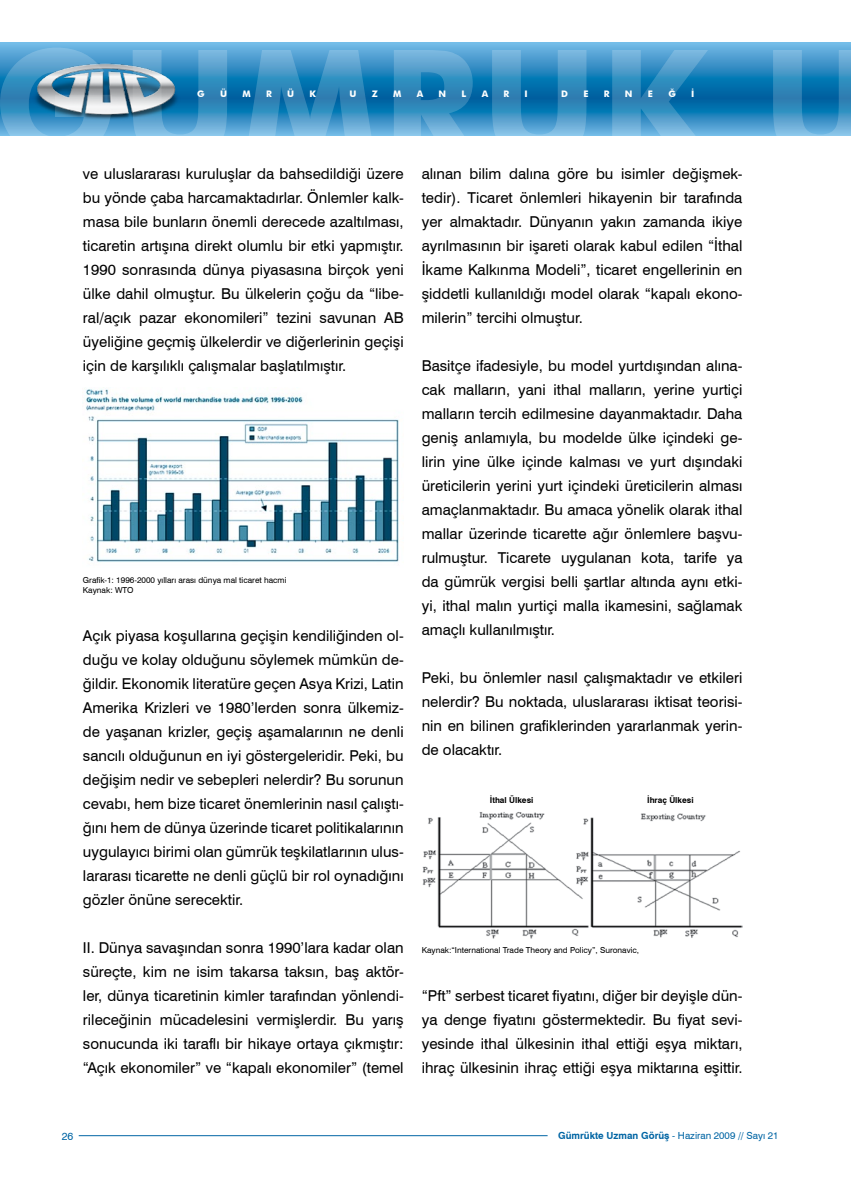
<style>
.page{position:relative;width:851px;height:1191px;background:#fff}
.page>*{position:absolute;margin:0;border:0;box-sizing:border-box;transform-origin:0 0}
.t1{font:15px/24px "Swiss 721 BT";color:#000;text-align:justify}
.t2{font:10.5px "Swiss 721 BT";color:#0065a4}
.t3{font:9.75px "Swiss 721 BT";color:#0065a4}
.t4{font:700 9px "Futura BT";color:#fff}
.t5{font:8.25px/9.9px "Swiss 721 BT";color:#000}
.t6{font:700 8.25px "Swiss 721 BT";color:#000}
.s1{font-weight:700}
</style>
<div class="page">
<hr style="left:79px;top:1135px;width:468px;height:1px;background:#0065a4">
<hr style="left:850px;top:43px;width:1px;height:55px;background:#6cb6e3">
<svg style="left:850px;top:50px;width:1px;height:86px"></svg>
<svg style="left:0;top:42px;width:850px;height:94px;background:#4797c6"></svg>
<img style="left:86px;top:389px;width:313px;height:173px">
<img style="left:422px;top:812px;width:320px;height:127px">
<p class="t4" style="left:197px;top:88px;width:9px">G</p>
<p class="t4" style="left:220px;top:88px;width:9px">Ü</p>
<p class="t4" style="left:242px;top:88px;width:10px">M</p>
<p class="t4" style="left:266px;top:88px;width:7px">R</p>
<p class="t4" style="left:287px;top:88px;width:9px">Ü</p>
<p class="t4" style="left:309px;top:88px;width:8px">K</p>
<p class="t4" style="left:349px;top:88px;width:9px">U</p>
<p class="t4" style="left:371px;top:88px;width:8px">Z</p>
<p class="t4" style="left:393px;top:88px;width:10px">M</p>
<p class="t4" style="left:417px;top:88px;width:8px">A</p>
<p class="t4" style="left:438px;top:88px;width:9px">N</p>
<p class="t4" style="left:461px;top:88px;width:6px">L</p>
<p class="t4" style="left:481px;top:88px;width:8px">A</p>
<p class="t4" style="left:503px;top:88px;width:7px">R</p>
<p class="t4" style="left:524px;top:88px;width:5px">I</p>
<p class="t4" style="left:561px;top:88px;width:8px">D</p>
<p class="t4" style="left:583px;top:88px;width:7px">E</p>
<p class="t4" style="left:603px;top:88px;width:7px">R</p>
<p class="t4" style="left:625px;top:88px;width:9px">N</p>
<p class="t4" style="left:648px;top:88px;width:7px">E</p>
<p class="t4" style="left:668px;top:88px;width:9px">Ğ</p>
<p class="t4" style="left:691px;top:88px;width:5px">İ</p>
<p class="t1" style="left:83px;top:161px;width:322px">ve uluslararası kuruluşlar da bahsedildiği üzere bu yönde çaba harcamaktadırlar. Önlemler kalk&shy;masa bile bunların önemli derecede azaltılması, ticaretin artışına direkt olumlu bir etki yapmıştır.<br>1990 sonrasında dünya piyasasına birçok yeni ülke dahil olmuştur. Bu ülkelerin çoğu da “libe&shy;ral/açık pazar ekonomileri” tezini savunan AB üyeliğine geçmiş ülkelerdir ve diğerlerinin geçişi için de karşılıklı çalışmalar başlatılmıştır.</p>
<p class="t5" style="left:83px;top:575px;width:205px">Grafik-1: 1996-2000 yılları arası dünya mal ticaret hacmi<br>Kaynak: WTO</p>
<p class="t1" style="left:83px;top:623px;width:322px">Açık piyasa koşullarına geçişin kendiliğinden ol&shy;duğu ve kolay olduğunu söylemek mümkün de&shy;ğildir. Ekonomik literatüre geçen Asya Krizi, Latin Amerika Krizleri ve 1980’lerden sonra ülkemiz&shy;de yaşanan krizler, geçiş aşamalarının ne denli sancılı olduğunun en iyi göstergeleridir. Peki, bu değişim nedir ve sebepleri nelerdir? Bu sorunun cevabı, hem bize ticaret önemlerinin nasıl çalıştı&shy;ğını hem de dünya üzerinde ticaret politikalarının uygulayıcı birimi olan gümrük teşkilatlarının ulus&shy;lararası ticarette ne denli güçlü bir rol oynadığını gözler önüne serecektir.</p>
<p class="t1" style="left:83px;top:935px;width:322px">II. Dünya savaşından sonra 1990’lara kadar olan süreçte, kim ne isim takarsa taksın, baş aktör&shy;ler, dünya ticaretinin kimler tarafından yönlendi&shy;rileceğinin mücadelesini vermişlerdir. Bu yarış sonucunda iki taraflı bir hikaye ortaya çıkmıştır: “Açık ekonomiler” ve “kapalı ekonomiler” (temel</p>
<p class="t1" style="left:421px;top:161px;width:322px">alınan bilim dalına göre bu isimler değişmek&shy;tedir). Ticaret önlemleri hikayenin bir tarafında yer almaktadır. Dünyanın yakın zamanda ikiye ayrılmasının bir işareti olarak kabul edilen “İthal İkame Kalkınma Modeli”, ticaret engellerinin en şiddetli kullanıldığı model olarak “kapalı ekono&shy;milerin” tercihi olmuştur.</p>
<p class="t1" style="left:421px;top:353px;width:322px">Basitçe ifadesiyle, bu model yurtdışından alına&shy;cak malların, yani ithal malların, yerine yurtiçi malların tercih edilmesine dayanmaktadır. Daha geniş anlamıyla, bu modelde ülke içindeki ge&shy;lirin yine ülke içinde kalması ve yurt dışındaki üreticilerin yerini yurt içindeki üreticilerin alması amaçlanmaktadır. Bu amaca yönelik olarak ithal mallar üzerinde ticarette ağır önlemlere başvu&shy;rulmuştur. Ticarete uygulanan kota, tarife ya da gümrük vergisi belli şartlar altında aynı etki&shy;yi, ithal malın yurtiçi malla ikamesini, sağlamak amaçlı kullanılmıştır.</p>
<p class="t1" style="left:421px;top:665px;width:322px">Peki, bu önlemler nasıl çalışmaktadır ve etkileri nelerdir? Bu noktada, uluslararası iktisat teorisi&shy;nin en bilinen grafiklerinden yararlanmak yerin&shy;de olacaktır.</p>
<p class="t6" style="left:489px;top:795px;width:45px">İthal Ülkesi</p>
<p class="t6" style="left:647px;top:795px;width:48px">İhraç Ülkesi</p>
<p class="t5" style="left:421px;top:945px;width:219px">Kaynak:“International Trade Theory and Policy”, Suronavic,</p>
<p class="t1" style="left:421px;top:983px;width:322px">“Pft” serbest ticaret fiyatını, diğer bir deyişle dün&shy;ya denge fiyatını göstermektedir. Bu fiyat sevi&shy;yesinde ithal ülkesinin ithal ettiği eşya miktarı, ihraç ülkesinin ihraç ettiği eşya miktarına eşittir.</p>
<p class="t2" style="left:62px;top:1129px;width:13px">26</p>
<p class="t3" style="left:558px;top:1130px;width:222px"><span class="s1">Gümrükte Uzman Görüş</span> - Haziran 2009 // Sayı 21</p>
</div>
